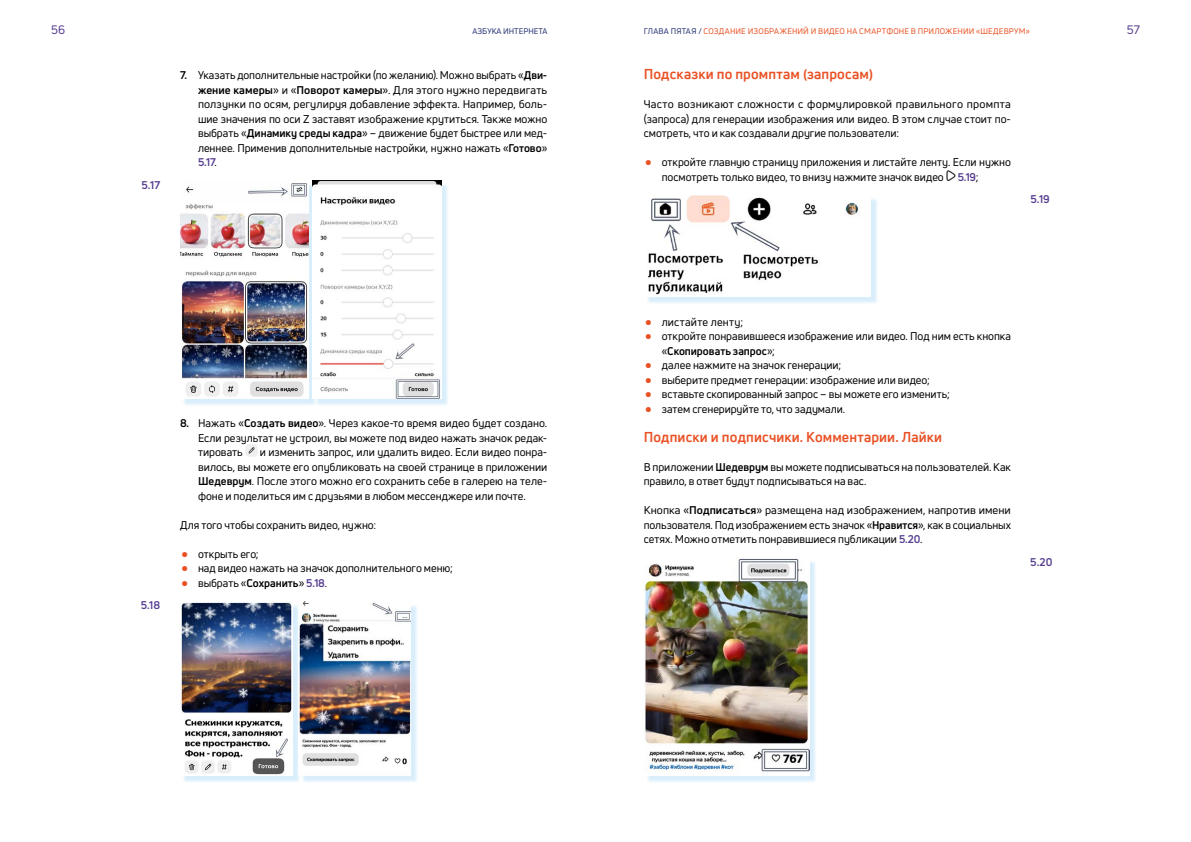
<style>
.page{position:relative;width:1191px;height:842px;background:#fff}
.page>*{position:absolute;margin:0;border:0;box-sizing:border-box;transform-origin:0 0}
.t1{font:14px "Uni Neue Trial Bold";letter-spacing:.01em;color:#e95124}
.t2{font:12px "Uni Neue";color:#573e91}
.t3{font:11px/14.5px "Uni Neue";color:#000;text-align:justify}
.t4{font:700 11px "Uni Neue";color:#573e91}
.t5{font:11px "Uni Neue";letter-spacing:.02em;color:#000}
.t6{font:8px "Uni Neue";letter-spacing:.02em;color:#e95124}
.t7{font:8px "Uni Neue";color:#243072}
.s1{color:#243072}
.s2{font-weight:700}
.s3{font-weight:700;color:#573e91}
.s4{font-size:26px;color:#e95124}
.s5{font-family:"Myriad Pro";font-weight:700}
.s6{font-weight:400;color:#000}
</style>
<div class="page">
<svg style="left:245px;top:444px;width:13px;height:12px"></svg>
<div style="left:182px;top:183px;width:134px;height:223px;background:#91cff3;opacity:.35"></div>
<img style="left:180px;top:183px;width:129px;height:215px">
<div style="left:315px;top:183px;width:134px;height:223px;background:#91cff3;opacity:.35"></div>
<img style="left:312px;top:181px;width:129px;height:217px">
<div style="left:182px;top:604px;width:118px;height:179px;background:#91cff3;opacity:.35"></div>
<img style="left:180px;top:601px;width:113px;height:174px">
<div style="left:301px;top:604px;width:118px;height:179px;background:#91cff3;opacity:.35"></div>
<img style="left:299px;top:601px;width:112px;height:174px">
<img style="left:946px;top:170px;width:10px;height:11px">
<div style="left:646px;top:197px;width:232px;height:107px;background:#91cff3;opacity:.35"></div>
<img style="left:646px;top:195px;width:225px;height:102px">
<div style="left:646px;top:560px;width:171px;height:223px;background:#91cff3;opacity:.35"></div>
<img style="left:643px;top:558px;width:166px;height:217px">
<p class="t2" style="left:51px;top:22px;width:16px">56</p>
<p class="t7" style="left:472px;top:26px;width:76px">АЗБУКА ИНТЕРНЕТА</p>
<p class="t6" style="left:643px;top:26px;width:388px"><span class="s1">ГЛАВА ПЯТАЯ /</span> СОЗДАНИЕ ИЗОБРАЖЕНИЙ И ВИДЕО НА СМАРТФОНЕ В ПРИЛОЖЕНИИ «ШЕДЕВРУМ»</p>
<p class="t2" style="left:1126px;top:22px;width:15px">57</p>
<p class="t4" style="left:141px;top:178px;width:20px">5.17</p>
<p class="t3" style="left:198px;top:68px;width:351px;text-indent:-18px"><span class="s2">7.</span> Указать дополнительные настройки (по желанию). Можно выбрать «<span class="s2">Дви&shy;жение камеры</span>» и «<span class="s2">Поворот камеры</span>». Для этого нужно передвигать ползунки по осям, регулируя добавление эффекта. Например, боль&shy;шие значения по оси Z заставят изображение крутиться. Также можно выбрать «<span class="s2">Динамику среды кадра</span>» – движение будет быстрее или мед&shy;леннее. Применив дополнительные настройки, нужно нажать «<span class="s2">Готово</span>» <span class="s3">5.17</span>.</p>
<p class="t4" style="left:141px;top:598px;width:21px">5.18</p>
<p class="t3" style="left:198px;top:416px;width:351px;text-indent:-18px"><span class="s2">8.</span> Нажать «<span class="s2">Создать видео</span>». Через какое-то время видео будет создано.<br>Если результат не устроил, вы можете под видео нажать значок редак&shy;тировать</p>
<p class="t3" style="left:198px;top:445px;width:351px;text-indent:62px">и изменить запрос, или удалить видео. Если видео понра&shy;вилось, вы можете его опубликовать на своей странице в приложении <span class="s2">Шедеврум</span>. После этого можно его сохранить себе в галерею на теле&shy;фоне и поделиться им с друзьями в любом мессенджере или почте.</p>
<p class="t3" style="left:180px;top:517px;width:198px">Для того чтобы сохранить видео, нужно:</p>
<p class="t3" style="left:180px;top:546px;width:80px"><span class="s4">•</span> открыть его;</p>
<p class="t3" style="left:180px;top:561px;width:274px"><span class="s4">•</span> над видео нажать на значок дополнительного меню;</p>
<p class="t3" style="left:180px;top:575px;width:148px"><span class="s4">•</span> выбрать «<span class="s2">Сохранить</span>» <span class="s3">5.18</span>.</p>
<p class="t1" style="left:643px;top:66px;width:231px">Подсказки по промптам <span class="s5">(</span>запросам<span class="s5">)</span></p>
<p class="t3" style="left:643px;top:97px;width:369px">Часто возникают сложности с формулировкой правильного промпта (запроса) для генерации изображения или видео. В этом случае стоит по&shy;смотреть, что и как создавали другие пользователи:</p>
<p class="t3" style="left:661px;top:155px;width:351px;text-indent:-18px"><span class="s4">•</span> откройте главную страницу приложения и листайте ленту. Если нужно посмотреть только видео, то внизу нажмите значок видео</p>
<p class="t4" style="left:957px;top:170px;width:23px">5.19<span class="s6">;</span></p>
<p class="t4" style="left:1030px;top:192px;width:21px">5.19</p>
<p class="t5" style="left:643px;top:315px;width:101px"><span class="s4">•</span> листайте ленту;</p>
<p class="t3" style="left:661px;top:329px;width:351px;text-indent:-18px"><span class="s4">•</span> откройте понравившееся изображение или видео. Под ним есть кнопка «<span class="s2">Скопировать запрос</span>»;</p>
<p class="t3" style="left:643px;top:358px;width:199px"><span class="s4">•</span> далее нажмите на значок генерации;</p>
<p class="t3" style="left:643px;top:372px;width:288px"><span class="s4">•</span> выберите предмет генерации: изображение или видео;</p>
<p class="t3" style="left:643px;top:387px;width:308px"><span class="s4">•</span> вставьте скопированный запрос – вы можете его изменить;</p>
<p class="t3" style="left:643px;top:401px;width:203px"><span class="s4">•</span> затем сгенерируйте то, что задумали.</p>
<p class="t1" style="left:643px;top:428px;width:300px">Подписки и подписчики. Комментарии. Лайки</p>
<p class="t3" style="left:643px;top:459px;width:369px">В приложении <span class="s2">Шедеврум</span> вы можете подписываться на пользователей. Как правило, в ответ будут подписываться на вас.</p>
<p class="t3" style="left:643px;top:503px;width:369px">Кнопка «<span class="s2">Подписаться</span>» размещена над изображением, напротив имени пользователя. Под изображением есть значок «<span class="s2">Нравится</span>», как в социальных сетях. Можно отметить понравившиеся публикации <span class="s3">5.20</span>.</p>
<p class="t4" style="left:1030px;top:555px;width:24px">5.20</p>
</div>
